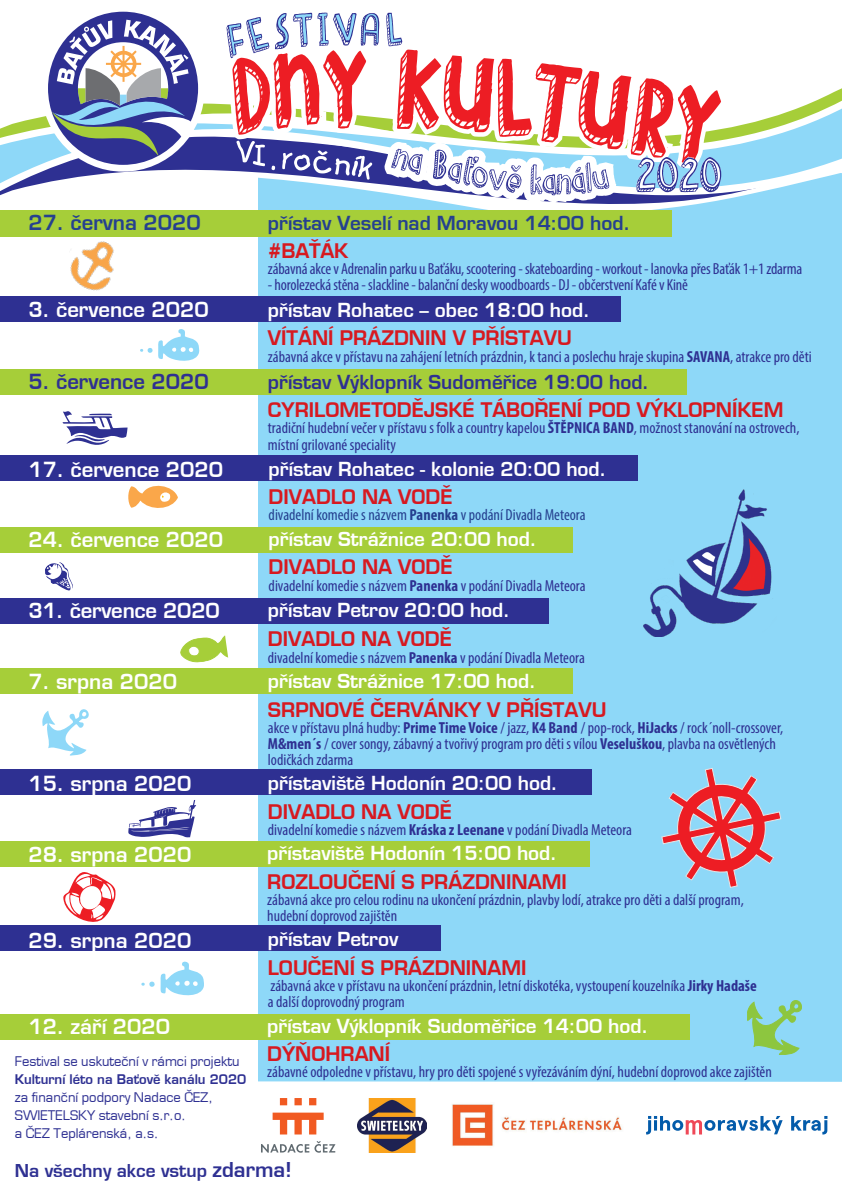
<style>
.page{position:relative;width:842px;height:1191px;background:#fff}
.page>*{position:absolute;margin:0;border:0;box-sizing:border-box;transform-origin:0 0}
.t1{font:700 20.4px "Euromode";color:#fff}
.t2{font:700 20.4px "Euromode";color:#2e3092}
.t3{font:700 20.4px "Euromode";color:#25408f}
.t4{font:700 19.6px "Euromode";color:#d71920}
.t5{font:700 18.9px "Euromode";color:#fff}
.t6{font:700 18.9px "Euromode";color:#2e3092}
.t7{font:700 18.9px "Euromode";color:#25408f}
.t8{font:700 17.3px "Euromode";color:#2e3092}
.t9{font:condensed 16px/16px "Myriad Pro";color:#2e3092}
.t10{font:condensed 16px "Myriad Pro";color:#25408f}
.t11{font:13px/18px "Euromode";color:#2e3092}
.t12{font:700 13px "Euromode";color:#2e3092}
.s1{font-weight:700}
.s2{font-size:20px}
</style>
<div class="page">
<div style="left:257px;top:205px;width:585px;height:876px;background:#8ed8f8"></div>
<img style="left:70px;top:241px;width:44px;height:50px">
<svg style="left:128px;top:800px;width:69px;height:38px"></svg>
<svg style="left:140px;top:329px;width:59px;height:32px"></svg>
<svg style="left:180px;top:635px;width:48px;height:28px"></svg>
<div style="left:0;top:296px;width:620px;height:25px;background:#2e3092"></div>
<div style="left:0;top:455px;width:637px;height:25px;background:#2e3092"></div>
<div style="left:0;top:598px;width:549px;height:26px;background:#2e3092"></div>
<div style="left:0;top:769px;width:592px;height:25px;background:#2e3092"></div>
<div style="left:0;top:527px;width:572px;height:26px;background:#a6ce39"></div>
<div style="left:0;top:668px;width:572px;height:26px;background:#a6ce39"></div>
<svg style="left:63px;top:411px;width:65px;height:34px"></svg>
<svg style="left:662px;top:768px;width:119px;height:119px;background:#b499ae"></svg>
<svg style="left:43px;top:709px;width:46px;height:46px"></svg>
<svg style="left:747px;top:1000px;width:55px;height:54px;background:#8dd0ab"></svg>
<div style="left:0;top:369px;width:686px;height:26px;background:#a6ce39"></div>
<svg style="left:0;top:88px;width:842px;height:117px"></svg>
<div style="left:41px;top:5px;width:164px;height:167px;background:#fff;border-radius:50%"></div>
<svg style="left:48px;top:12px;width:150px;height:153px"></svg>
<svg style="left:627px;top:76px;width:33px;height:88px"></svg>
<svg style="left:226px;top:13px;width:401px;height:189px"></svg>
<svg style="left:636px;top:81px;width:85px;height:111px"></svg>
<div style="left:0;top:210px;width:672px;height:27px;background:#a6ce39"></div>
<svg style="left:45px;top:562px;width:28px;height:29px"></svg>
<div style="left:0;top:924px;width:441px;height:26px;background:#2e3092"></div>
<div style="left:0;top:841px;width:589px;height:26px;background:#a6ce39"></div>
<div style="left:0;top:1014px;width:689px;height:25px;background:#a6ce39"></div>
<svg style="left:128px;top:485px;width:50px;height:23px"></svg>
<img style="left:643px;top:480px;width:134px;height:156px">
<svg style="left:63px;top:872px;width:53px;height:50px"></svg>
<svg style="left:141px;top:961px;width:63px;height:34px"></svg>
<img style="left:357px;top:1098px;width:70px;height:54px">
<img style="left:452px;top:1104px;width:170px;height:42px">
<svg style="left:646px;top:1116px;width:181px;height:18px"></svg>
<svg style="left:261px;top:1141px;width:74px;height:11px"></svg>
<svg style="left:273px;top:1098px;width:51px;height:36px"></svg>
<p class="t3" style="left:28px;top:210px;width:174px">27. června 2020</p>
<p class="t7" style="left:268px;top:211px;width:364px">přístav Veselí nad Moravou 14:00 hod.</p>
<p class="t4" style="left:268px;top:239px;width:82px">#BAŤÁK</p>
<p class="t9" style="left:268px;top:261px;width:536px">zábavná akce v Adrenalin parku u Baťáku, scootering - skateboarding - workout - lanovka přes Baťák 1+1 zdarma</p>
<p class="t9" style="left:268px;top:277px;width:422px">- horolezecká stěna - slackline - balanční desky woodboards - DJ - občerstvení Kafé v Kině</p>
<p class="t1" style="left:28px;top:297px;width:182px">3. července 2020</p>
<p class="t5" style="left:268px;top:298px;width:324px">přístav Rohatec – obec 18:00 hod.</p>
<p class="t4" style="left:268px;top:326px;width:306px">Vítání prázdnin v přístavu</p>
<p class="t9" style="left:268px;top:348px;width:545px">zábavná akce v přístavu na zahájení letních prázdnin, k tanci a poslechu hraje skupina <span class="s1">SAVANA</span>, atrakce pro děti</p>
<p class="t2" style="left:28px;top:369px;width:182px">5. července 2020</p>
<p class="t6" style="left:268px;top:370px;width:383px">přístav Výklopník Sudoměřice 19:00 hod.</p>
<p class="t4" style="left:268px;top:398px;width:517px">Cyrilometodějské táboření pod Výklopníkem</p>
<p class="t9" style="left:268px;top:419px;width:533px;line-height:17px">tradiční hudební večer v přístavu s folk a country kapelou <span class="s1">ŠTĚPNICA BAND</span>, možnost stanování na ostrovech, místní grilované speciality</p>
<p class="t1" style="left:28px;top:457px;width:196px">17. července 2020</p>
<p class="t5" style="left:269px;top:458px;width:339px">přístav Rohatec - kolonie 20:00 hod.</p>
<p class="t4" style="left:269px;top:485px;width:185px">Divadlo na vodě</p>
<p class="t10" style="left:269px;top:505px;width:319px">divadelní komedie s názvem <span class="s1">Panenka</span> v podání Divadla Meteora</p>
<p class="t1" style="left:28px;top:527px;width:196px">24. července 2020</p>
<p class="t5" style="left:269px;top:528px;width:270px">přístav Strážnice 20:00 hod.</p>
<p class="t4" style="left:269px;top:555px;width:185px">Divadlo na vodě</p>
<p class="t9" style="left:269px;top:578px;width:319px">divadelní komedie s názvem <span class="s1">Panenka</span> v podání Divadla Meteora</p>
<p class="t1" style="left:28px;top:598px;width:193px">31. července 2020</p>
<p class="t5" style="left:268px;top:599px;width:244px">přístav Petrov 20:00 hod.</p>
<p class="t4" style="left:268px;top:626px;width:185px">Divadlo na vodě</p>
<p class="t9" style="left:268px;top:649px;width:319px">divadelní komedie s názvem <span class="s1">Panenka</span> v podání Divadla Meteora</p>
<p class="t1" style="left:28px;top:669px;width:150px">7. srpna 2020</p>
<p class="t5" style="left:268px;top:670px;width:270px">přístav Strážnice 17:00 hod.</p>
<p class="t4" style="left:268px;top:697px;width:340px">Sr pnové červánky v přístavu</p>
<p class="t9" style="left:268px;top:719px;width:517px">akce v přístavu plná hudby: <span class="s1">Prime Time Voice</span> / jazz, <span class="s1">K4 Band</span> / pop-rock, <span class="s1">HiJacks</span> / rock´noll-crossover,<br><span class="s1">M&amp;men´s</span> / cover songy, zábavný a tvořivý program pro děti s vílou <span class="s1">Veseluškou</span>, plavba na osvětlených lodičkách zdarma</p>
<p class="t1" style="left:28px;top:771px;width:165px">15. srpna 2020</p>
<p class="t5" style="left:268px;top:772px;width:291px">přístaviště Hodonín 20:00 hod.</p>
<p class="t4" style="left:268px;top:799px;width:185px">Divadlo na vodě</p>
<p class="t9" style="left:268px;top:821px;width:366px">divadelní komedie s názvem <span class="s1">Kráska z Leenane</span> v podání Divadla Meteora</p>
<p class="t1" style="left:28px;top:841px;width:165px">28. srpna 2020</p>
<p class="t5" style="left:267px;top:842px;width:291px">přístaviště Hodonín 15:00 hod.</p>
<p class="t4" style="left:267px;top:869px;width:301px">Rozloučení s prázdninami</p>
<p class="t9" style="left:267px;top:891px;width:478px">zábavná akce pro celou rodinu na ukončení prázdnin, plavby lodí, atrakce pro děti a další program, hudební doprovod zajištěn</p>
<p class="t1" style="left:28px;top:927px;width:165px">29. srpna 2020</p>
<p class="t5" style="left:268px;top:928px;width:132px">přístav Petrov</p>
<p class="t4" style="left:268px;top:955px;width:260px">loučení s prázdninami</p>
<p class="t9" style="left:268px;top:977px;width:490px">zábavná akce v přístavu na ukončení prázdnin, letní diskotéka, vystoupení kouzelníka <span class="s1">Jirky Hadaše </span>a další doprovodný program</p>
<p class="t1" style="left:28px;top:1013px;width:143px">12. září 2020</p>
<p class="t5" style="left:267px;top:1014px;width:383px">přístav Výklopník Sudoměřice 14:00 hod.</p>
<p class="t4" style="left:267px;top:1041px;width:125px">Dýňohraní</p>
<p class="t9" style="left:267px;top:1063px;width:506px">zábavné odpoledne v přístavu, hry pro děti spojené s vyřezáváním dýní, hudební doprovod akce zajištěn</p>
<p class="t11" style="left:15px;top:1052px;width:226px">Festival se uskuteční v rámci projektu</p>
<p class="t12" style="left:15px;top:1071px;width:233px">Kulturní léto na Baťově kanálu 2020</p>
<p class="t11" style="left:15px;top:1088px;width:200px">za finanční podpory Nadace ČEZ,<br>SWIETELSKY stavební s.r.o.<br>a ČEZ Teplárenská, a.s.</p>
<p class="t8" style="left:15px;top:1160px;width:278px">Na všechny akce vstup <span class="s2">zdarma!</span></p>
</div>
